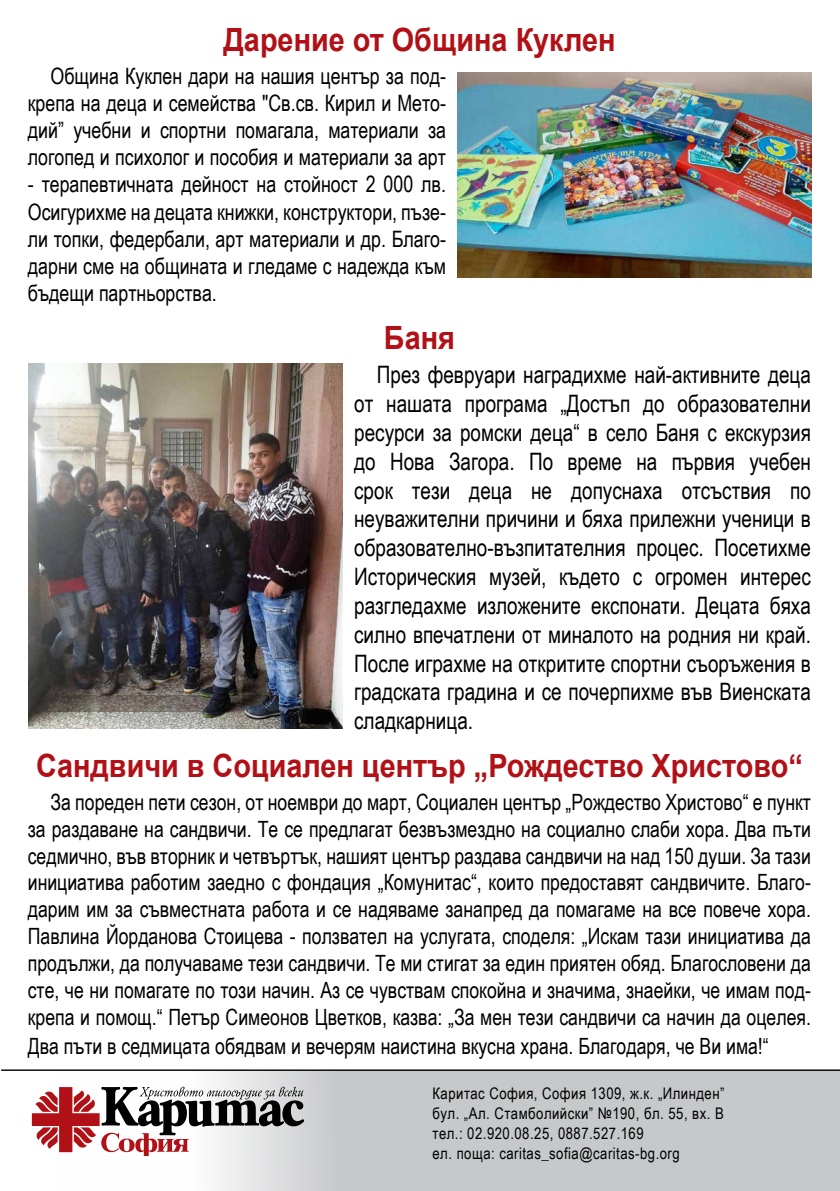
<style>
.page{position:relative;width:840px;height:1191px;background:#fff}
.page>*{position:absolute;margin:0;border:0;box-sizing:border-box;transform-origin:0 0}
.t1{font:700 32px "Arial";color:#b11116;scale:.9 1}
.t2{font:24px/28.8px "Arial Narrow";color:#000;text-align:justify;scale:.96 1}
.t3{font:22.6px/27.2px "Arial Narrow";color:#000;text-align:justify;scale:.96 1}
.t4{font:22.4px/27px "Arial Narrow";color:#000;text-align:justify;scale:.96 1}
.t5{font:16px/20px "Arial Narrow";letter-spacing:.03em;color:#000}
</style>
<div class="page">
<svg style="left:58px;top:1070px;width:781px;height:121px;background:#cccdcf"></svg>
<hr style="left:1px;top:1069px;width:838px;height:1px;background:#000">
<svg style="left:32px;top:1086px;width:272px;height:69px"></svg>
<img style="left:457px;top:72px;width:353px;height:205px">
<img style="left:29px;top:363px;width:313px;height:365px">
<h1 class="t1" style="left:223px;top:17px;width:437px">Дарение от Община Куклен</h1>
<p class="t3" style="left:28px;top:61px;width:437px;text-indent:23px">Община Куклен дари на нашия център за под&shy;крепа на деца и семейства "Св.св. Кирил и Мето&shy;дий” учебни и спортни помагала, материали за логопед и психолог и пособия и материали за арт</p>
<p class="t3" style="left:28px;top:170px;width:437px">- терапевтичната дейност на стойност 2 000 лв.<br>Осигурихме на децата книжки, конструктори, пъзе&shy;ли топки, федербали, арт материали и др. Благо&shy;дарни сме на общината и гледаме с надежда към бъдещи партньорства.</p>
<h1 class="t1" style="left:384px;top:315px;width:80px">Баня</h1>
<p class="t2" style="left:354px;top:360px;width:477px;text-indent:23px">През февруари наградихме най-активните деца от нашата програма „Достъп до образователни ресурси за ромски деца“ в село Баня с екскурзия до Нова Загора. По време на първия учебен срок тези деца не допуснаха отсъствия по неуважителни причини и бяха прилежни ученици в образователно-възпитателния процес. Посетихме Историческия музей, където с огромен интерес разгледахме изложените експонати. Децата бяха силно впечатлени от миналото на родния ни край.<br>После играхме на откритите спортни съоръжения в градската градина и се почерпихме във Виенската сладкарница.</p>
<h1 class="t1" style="left:36px;top:743px;width:853px">Сандвичи в Социален център „Рождество Христово“</h1>
<p class="t4" style="left:28px;top:787px;width:816px;text-indent:23px">За пореден пети сезон, от ноември до март, Социален център „Рождество Христово“ е пункт за раздаване на сандвичи. Те се предлагат безвъзмездно на социално слаби хора. Два пъти седмично, във вторник и четвъртък, нашият център раздава сандвичи на над 150 души. За тази инициатива работим заедно с фондация „Комунитас“, които предоставят сандвичите. Благо&shy;дарим им за съвместната работа и се надяваме занапред да помагаме на все повече хора.<br>Павлина Йорданова Стоицева - ползвател на услугата, споделя: „Искам тази инициатива да продължи, да получаваме тези сандвичи. Те ми стигат за един приятен обяд. Благословени да сте, че ни помагате по този начин. Аз се чувствам спокойна и значима, знаейки, че имам под&shy;крепа и помощ.“ Петър Симеонов Цветков, казва: „За мен тези сандвичи са начин да оцелея.<br>Два пъти в седмицата обядвам и вечерям наистина вкусна храна. Благодаря, че Ви има!“</p>
<p class="t5" style="left:432px;top:1082px;width:293px">Каритас София, София 1309, ж.к. „Илинден” бул. „Ал. Стамболийски” №190, бл. 55, вх. В тел.: 02.920.08.25, 0887.527.169<br>ел. поща: caritas_sofia@caritas-bg.org</p>
</div>
